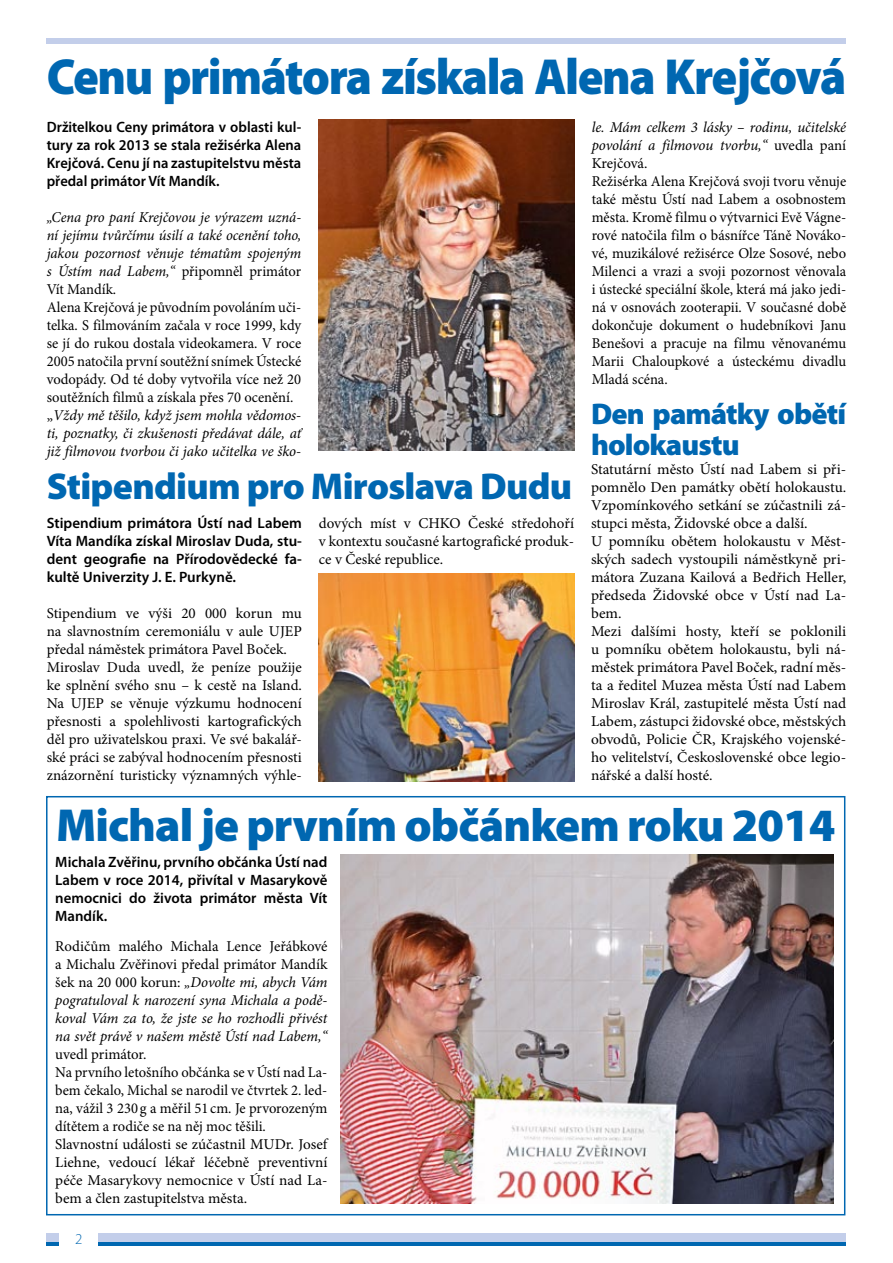
<style>
.page{position:relative;width:893px;height:1263px;background:#fff}
.page>*{position:absolute;margin:0;border:0;box-sizing:border-box;transform-origin:0 0}
.t1{font:900 51px "Myriad Pro";letter-spacing:-.03em;color:#0067b1;scale:.94 1}
.t2{font:900 46.5px "Myriad Pro";letter-spacing:-.02em;color:#0067b1}
.t3{font:900 37.5px "Myriad Pro";letter-spacing:-.02em;color:#0067b1}
.t4{font:900 30px/31.5px "Myriad Pro";letter-spacing:-.03em;color:#0067b1}
.t5{font:15px/18px "Minion Pro";color:#000}
.t6{font:600 15px/18px "Myriad Pro";color:#000;text-align:justify}
.t7{font:italic 15px/18px "Minion Pro";letter-spacing:-.005em;color:#000;text-align:justify}
.t8{font:300 15px "Myriad Pro";color:#0067b1}
.s1{font-style:italic}
.s2{font-style:normal}
</style>
<div class="page">
<div style="left:47px;top:38px;width:799px;height:6px;background:#c3ceea"></div>
<hr style="left:47px;top:1242px;width:799px;height:4px;background:#0067b1">
<div style="left:47px;top:1233px;width:799px;height:9px;background:#c3ceea"></div>
<div style="left:60px;top:1233px;width:38px;height:30px;background:#fff"></div>
<div style="left:46px;top:796px;width:799px;height:419px;border:2px solid #0067b1"></div>
<img style="left:340px;top:855px;width:493px;height:348px">
<img style="left:319px;top:119px;width:255px;height:332px">
<img style="left:319px;top:573px;width:255px;height:208px">
<h1 class="t1" style="left:47px;top:47px;width:852px">Cenu primátora získala Alena Krejčová</h1>
<p class="t6" style="left:47px;top:118px;width:256px">Držitelkou Ceny primátora v oblasti kul&shy;tury za rok 2013 se stala režisérka Alena Krejčová. Cenu jí na zastupitelstvu města předal primátor Vít Mandík.</p>
<p class="t5" style="left:47px;top:208px;width:256px"><span class="s1">„Cena pro paní Krejčovou je výrazem uzná&shy;ní jejímu tvůrčímu úsilí a také ocenění toho, jakou pozornost věnuje tématům spojeným s Ústím nad Labem,“</span> připomněl primátor Vít Mandík.<br>Alena Krejčová je původním povoláním uči&shy;telka. S filmováním začala v roce 1999, kdy se jí do rukou dostala videokamera. V roce 2005 natočila první soutěžní snímek Ústecké vodopády. Od té doby vytvořila více než 20 soutěžních filmů a získala přes 70 ocenění. „<span class="s1">Vždy mě těšilo, když jsem mohla vědomos&shy;ti, poznatky, či zkušenosti předávat dále, ať již filmovou tvorbou či jako učitelka ve ško-</span></p>
<p class="t5" style="left:592px;top:118px;width:256px"><span class="s1">le. Mám celkem 3 lásky – rodinu, učitelské povolání a filmovou tvorbu,“</span> uvedla paní Krejčová.<br>Režisérka Alena Krejčová svoji tvoru věnuje také městu Ústí nad Labem a osobnostem města. Kromě filmu o výtvarnici Evě Vágne&shy;rové natočila film o básnířce Táně Nováko&shy;vé, muzikálové režisérce Olze Sosové, nebo Milenci a vrazi a svoji pozornost věnovala i ústecké speciální škole, která má jako jedi&shy;ná v osnovách zooterapii. V současné době dokončuje dokument o hudebníkovi Janu Benešovi a pracuje na filmu věnovanému Marii Chaloupkové a ústeckému divadlu Mladá scéna.</p>
<h3 class="t4" style="left:591px;top:398px;width:257px">Den památky obětí holokaustu</h3>
<p class="t5" style="left:591px;top:460px;width:257px">Statutární město Ústí nad Labem si při&shy;pomnělo Den památky obětí holokaustu.<br>Vzpomínkového setkání se zúčastnili zá&shy;stupci města, Židovské obce a další.<br>U pomníku obětem holokaustu v Měst&shy;ských sadech vystoupili náměstkyně pri&shy;mátora Zuzana Kailová a Bedřich Heller, předseda Židovské obce v Ústí nad La&shy;bem.<br>Mezi dalšími hosty, kteří se poklonili u pomníku obětem holokaustu, byli ná&shy;městek primátora Pavel Boček, radní měs&shy;ta a ředitel Muzea města Ústí nad Labem Miroslav Král, zastupitelé města Ústí nad Labem, zástupci židovské obce, městských obvodů, Policie ČR, Krajského vojenské&shy;ho velitelství, Československé obce legio&shy;nářské a další hosté.</p>
<h3 class="t3" style="left:47px;top:465px;width:527px">Stipendium pro Miroslava Dudu</h3>
<p class="t5" style="left:319px;top:514px;width:257px;text-align:justify">dových míst v CHKO České středohoří v kontextu současné kartografické produk&shy;ce v České republice.</p>
<p class="t6" style="left:47px;top:514px;width:257px">Stipendium primátora Ústí nad Labem Víta Mandíka získal Miroslav Duda, stu&shy;dent geografie na Přírodovědecké fa&shy;kultě Univerzity J. E. Purkyně.</p>
<p class="t5" style="left:47px;top:604px;width:257px">Stipendium ve výši 20 000 korun mu na slavnostním ceremoniálu v aule UJEP předal náměstek primátora Pavel Boček.<br>Miroslav Duda uvedl, že peníze použije ke splnění svého snu – k cestě na Island.<br>Na UJEP se věnuje výzkumu hodnocení přesnosti a spolehlivosti kartografických děl pro uživatelskou praxi. Ve své bakalář&shy;ské práci se zabýval hodnocením přesnosti znázornění turisticky významných výhle-</p>
<h2 class="t2" style="left:56px;top:798px;width:781px">Michal je prvním občánkem roku 2014</h2>
<p class="t6" style="left:55px;top:854px;width:274px">Michala Zvěřinu, prvního občánka Ústí nad Labem v roce 2014, přivítal v Masarykově nemocnici do života primátor města Vít Mandík.</p>
<p class="t7" style="left:55px;top:937px;width:274px"><span class="s2">Rodičům malého Michala Lence Jeřábkové a Michalu Zvěřinovi předal primátor Mandík šek na 20 000 korun:</span> „Dovolte mi, abych Vám pogratuloval k narození syna Michala a podě&shy;koval Vám za to, že jste se ho rozhodli přivést na svět právě v našem městě Ústí nad Labem,“</p>
<p class="t5" style="left:55px;top:1046px;width:274px">uvedl primátor.<br>Na prvního letošního občánka se v Ústí nad La&shy;bem čekalo, Michal se narodil ve čtvrtek 2. led&shy;na, vážil 3 230 g a měřil 51 cm. Je prvorozeným dítětem a rodiče se na něj moc těšili.<br>Slavnostní události se zúčastnil MUDr. Josef Liehne, vedoucí lékař léčebně preventivní péče Masarykovy nemocnice v Ústí nad La&shy;bem a člen zastupitelstva města.</p>
<p class="t8" style="left:75px;top:1231px;width:9px">2</p>
</div>
